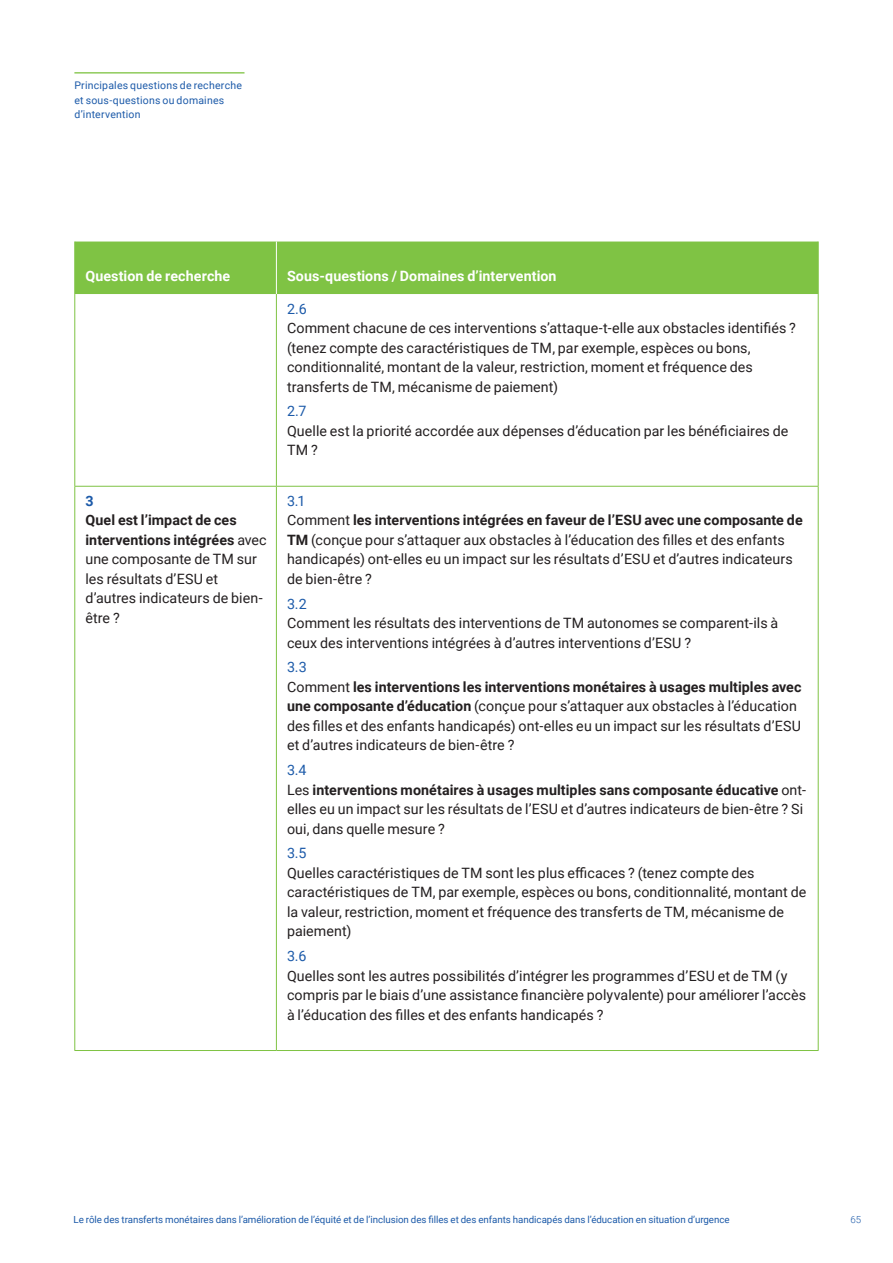
<style>
.page{position:relative;width:893px;height:1263px;background:#fff}
.page>*{position:absolute;margin:0;border:0;box-sizing:border-box;transform-origin:0 0}
.t1{font:14.25px/19.5px "Roboto";letter-spacing:.005em;color:#231f20}
.t2{font:700 14.25px "Roboto";letter-spacing:.005em;color:#fff}
.t3{font:14.25px "Roboto";color:#1c5aa9}
.t4{font:700 14.25px "Roboto";color:#1c5aa9}
.t5{font:10.5px/14.2px "Roboto";letter-spacing:.02em;color:#1c5aa9}
.t6{font:9.75px "Roboto";letter-spacing:-.005em;color:#1c5aa9}
.t7{font:300 9.75px "Roboto";color:#1c5aa9}
.s1{font-weight:700}
.s2{color:#1c5aa9}
</style>
<div class="page">
<div style="left:75px;top:242px;width:743px;height:52px;background:#7fc344"></div>
<hr style="left:276px;top:242px;width:1px;height:52px;background:#fff">
<hr style="left:74px;top:242px;width:1px;height:52px;background:#7fc344">
<hr style="left:818px;top:242px;width:1px;height:52px;background:#7fc344">
<hr style="left:74px;top:294px;width:1px;height:192px;background:#7fc344">
<hr style="left:276px;top:294px;width:1px;height:192px;background:#7fc344">
<hr style="left:818px;top:294px;width:1px;height:192px;background:#7fc344">
<hr style="left:74px;top:486px;width:202px;height:1px;background:#7fc344">
<hr style="left:74px;top:487px;width:1px;height:563px;background:#7fc344">
<hr style="left:276px;top:486px;width:543px;height:1px;background:#7fc344">
<hr style="left:276px;top:487px;width:1px;height:563px;background:#7fc344">
<hr style="left:818px;top:487px;width:1px;height:563px;background:#7fc344">
<hr style="left:74px;top:1050px;width:202px;height:1px;background:#7fc344">
<hr style="left:276px;top:1050px;width:543px;height:1px;background:#7fc344">
<hr style="left:74px;top:72px;width:170px;height:2px;background:#7fc344">
<p class="t5" style="left:74px;top:78px;width:169px">Principales questions de recherche et sous-questions ou domaines d’intervention</p>
<p class="t2" style="left:85px;top:266px;width:146px">Question de recherche</p>
<p class="t2" style="left:287px;top:266px;width:271px">Sous-questions / Domaines d’intervention</p>
<p class="t3" style="left:287px;top:299px;width:21px">2.6</p>
<p class="t1" style="left:287px;top:318px;width:510px">Comment chacune de ces interventions s’attaque-t-elle aux obstacles identifiés ? (tenez compte des caractéristiques de TM, par exemple, espèces ou bons, conditionnalité, montant de la valeur, restriction, moment et fréquence des transferts de TM, mécanisme de paiement)</p>
<p class="t3" style="left:287px;top:401px;width:21px">2.7</p>
<p class="t1" style="left:287px;top:421px;width:503px">Quelle est la priorité accordée aux dépenses d’éducation par les bénéficiaires de<br>TM ?</p>
<p class="t4" style="left:85px;top:491px;width:10px">3</p>
<p class="t1" style="left:85px;top:510px;width:183px"><span class="s1">Quel est l’impact de ces interventions intégrées</span> avec une composante de TM sur les résultats d’ESU et d’autres indicateurs de bien&shy;être ?</p>
<p class="t1" style="left:287px;top:490px;width:517px"><span class="s2">3.1<br></span>Comment <span class="s1">les interventions intégrées en faveur de l’ESU avec une composante de TM</span> (conçue pour s’attaquer aux obstacles à l’éducation des filles et des enfants handicapés) ont-elles eu un impact sur les résultats d’ESU et d’autres indicateurs de bien-être ?</p>
<p class="t3" style="left:287px;top:593px;width:21px">3.2</p>
<p class="t1" style="left:287px;top:613px;width:493px">Comment les résultats des interventions de TM autonomes se comparent-ils à ceux des interventions intégrées à d’autres interventions d’ESU ?</p>
<p class="t1" style="left:287px;top:657px;width:516px"><span class="s2">3.3<br></span>Comment <span class="s1">les interventions les interventions monétaires à usages multiples avec une composante d’éducation</span> (conçue pour s’attaquer aux obstacles à l’éducation des filles et des enfants handicapés) ont-elles eu un impact sur les résultats d’ESU et d’autres indicateurs de bien-être ?</p>
<p class="t1" style="left:287px;top:760px;width:521px"><span class="s2">3.4<br></span>Les <span class="s1">interventions monétaires à usages multiples sans composante éducative</span> ont&shy;elles eu un impact sur les résultats de l’ESU et d’autres indicateurs de bien-être ? Si oui, dans quelle mesure ?</p>
<p class="t3" style="left:287px;top:843px;width:21px">3.5</p>
<p class="t1" style="left:287px;top:862px;width:521px">Quelles caractéristiques de TM sont les plus efficaces ? (tenez compte des caractéristiques de TM, par exemple, espèces ou bons, conditionnalité, montant de la valeur, restriction, moment et fréquence des transferts de TM, mécanisme de paiement)</p>
<p class="t3" style="left:287px;top:946px;width:21px">3.6</p>
<p class="t1" style="left:287px;top:965px;width:521px">Quelles sont les autres possibilités d’intégrer les programmes d’ESU et de TM (y compris par le biais d’une assistance financière polyvalente) pour améliorer l’accès à l’éducation des filles et des enfants handicapés ?</p>
<p class="t6" style="left:74px;top:1213px;width:658px">Le rôle des transferts monétaires dans l’amélioration de l’équité et de l’inclusion des filles et des enfants handicapés dans l’éducation en situation d’urgence</p>
<p class="t7" style="left:850px;top:1213px;width:12px">65</p>
</div>
